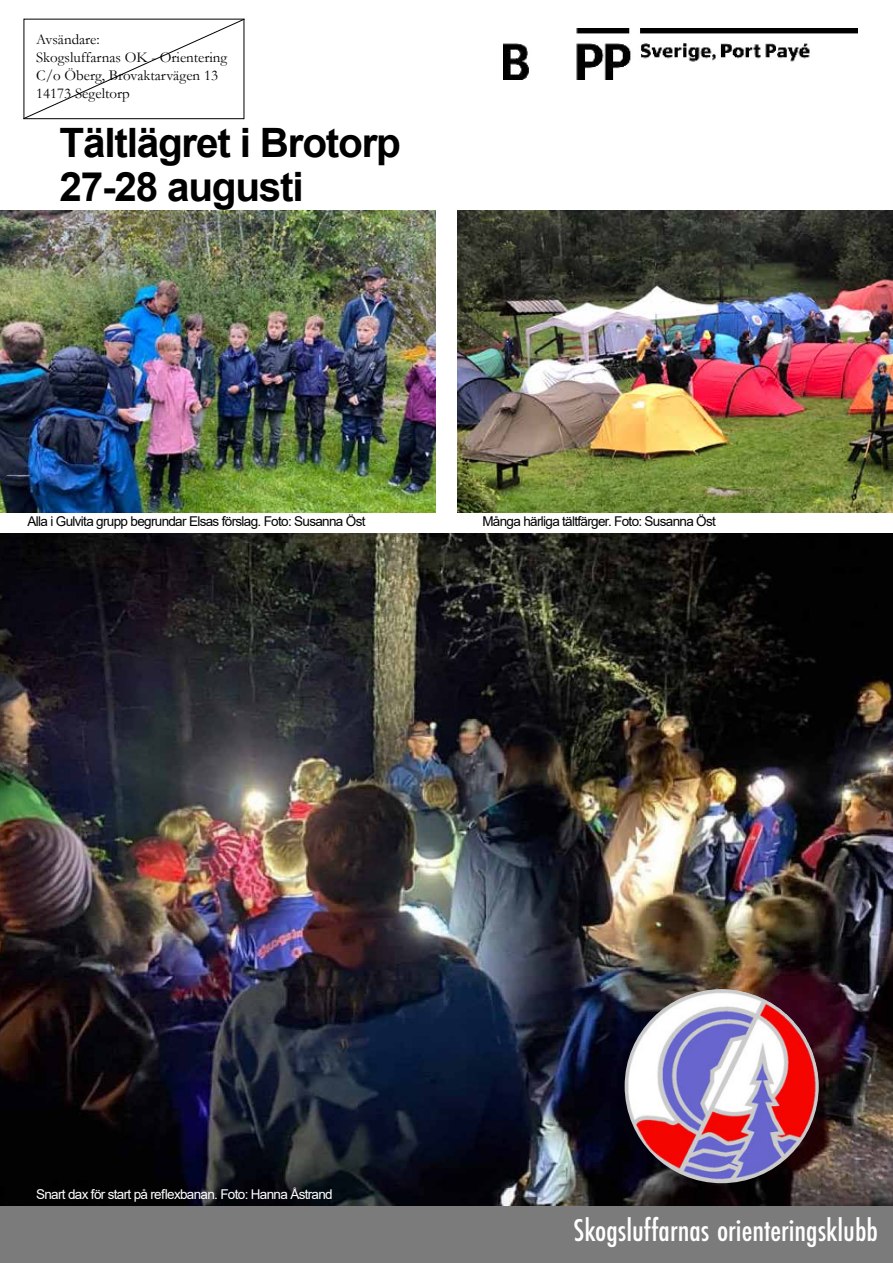
<style>
.page{position:relative;width:893px;height:1263px;background:#fff}
.page>*{position:absolute;margin:0;border:0;box-sizing:border-box;transform-origin:0 0}
.t1{font:700 40.5px/43.5px "Arial";letter-spacing:-.03em;color:#000}
.t2{font:500 32.7px "Futura PT Cond";color:#fff}
.t3{font:15px/18px "Garamond";color:#000}
.t4{font:13.5px "Arial";letter-spacing:-.05em;color:#000}
.t5{font:13.5px "Arial";letter-spacing:-.05em;color:#fff}
</style>
<div class="page">
<img style="left:0;top:210px;width:436px;height:302px">
<img style="left:0;top:533px;width:893px;height:673px">
<div style="left:0;top:1206px;width:893px;height:57px;background:#7c7b7b"></div>
<img style="left:503px;top:28px;width:355px;height:52px">
<img style="left:625px;top:989px;width:194px;height:194px;border-radius:97px">
<svg style="left:23px;top:18px;width:222px;height:102px"></svg>
<img style="left:457px;top:210px;width:436px;height:302px">
<p class="t3" style="left:36px;top:30px;width:193px">Avsändare:<br>Skogsluffarnas OK - Orientering<br>C/o Öberg, Brovaktarvägen 13<br>14173 Segeltorp</p>
<h1 class="t1" style="left:60px;top:122px;width:343px">Tältlägret i Brotorp<br>27-28 augusti</h1>
<p class="t4" style="left:28px;top:512px;width:339px">Alla i Gulvita grupp begrundar Elsas förslag. Foto: Susanna Öst</p>
<p class="t4" style="left:482px;top:512px;width:235px">Många härliga tältfärger. Foto: Susanna Öst</p>
<p class="t5" style="left:36px;top:1185px;width:298px">Snart dax för start på reflexbanan. Foto: Hanna Åstrand</p>
<h2 class="t2" style="left:574px;top:1211px;width:306px">Skogsluffarnas orienteringsklubb</h2>
</div>
